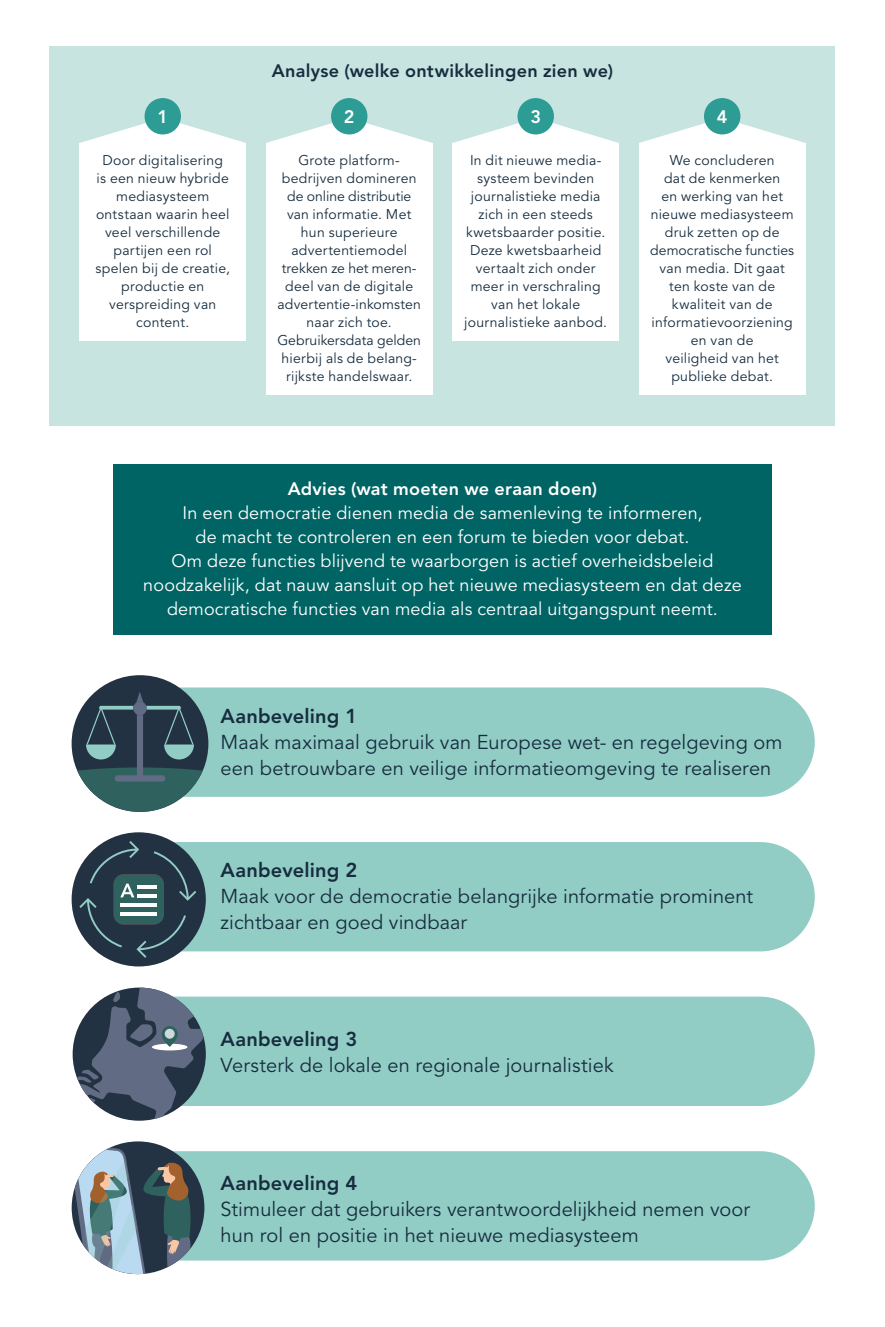
<style>
.page{position:relative;width:885px;height:1327px;background:#fff}
.page>*{position:absolute;margin:0;border:0;box-sizing:border-box;transform-origin:0 0}
.t1{font:20px/26px "Avenir LT Std";letter-spacing:.005em;color:#172d3f}
.t2{font:800 20px "Avenir LT Std";letter-spacing:.01em;color:#172d3f}
.t3{font:18px/24px "Avenir LT Std";letter-spacing:.01em;color:#fff;text-align:center}
.t4{font:800 18px "Avenir LT Std";letter-spacing:.015em;color:#172d3f}
.t5{font:800 18px "Avenir LT Std";letter-spacing:.015em;color:#fff}
.t6{font:14px/18px "Avenir LT Std";letter-spacing:.02em;color:#172d3f;text-align:center}
</style>
<div class="page">
<div style="left:113px;top:464px;width:658px;height:171px;background:#006464"></div>
<div style="left:179px;top:687px;width:635px;height:110px;background:#92cdc5"></div>
<div style="left:72px;top:675px;width:136px;height:137px;background:#233242;border-radius:50%"></div>
<svg style="left:77px;top:691px;width:126px;height:121px"></svg>
<div style="left:196px;top:842px;width:618px;height:109px;background:#92cdc5"></div>
<div style="left:72px;top:832px;width:134px;height:134px;background:#233242;border-radius:50%"></div>
<svg style="left:79px;top:841px;width:117px;height:117px"></svg>
<div style="left:203px;top:996px;width:611px;height:110px;background:#92cdc5"></div>
<div style="left:196px;top:1151px;width:618px;height:109px;background:#92cdc5"></div>
<svg style="left:73px;top:987px;width:130px;height:133px"></svg>
<div style="left:152px;top:1043px;width:35px;height:7px;background:#fff;border-radius:50%"></div>
<svg style="left:162px;top:1026px;width:16px;height:20px"></svg>
<svg style="left:165px;top:1028px;width:10px;height:10px"></svg>
<div style="left:72px;top:1141px;width:132px;height:133px;background:#233344;border-radius:50%"></div>
<svg style="left:72px;top:1144px;width:124px;height:130px"></svg>
<div style="left:50px;top:46px;width:785px;height:379px;background:#c7e4e0"></div>
<div style="left:79px;top:143px;width:167px;height:197px;background:#fff"></div>
<div style="left:266px;top:143px;width:166px;height:252px;background:#fff"></div>
<div style="left:452px;top:143px;width:167px;height:197px;background:#fff"></div>
<div style="left:638px;top:143px;width:167px;height:252px;background:#fff"></div>
<svg style="left:80px;top:120px;width:165px;height:23px"></svg>
<svg style="left:267px;top:118px;width:165px;height:25px"></svg>
<svg style="left:453px;top:120px;width:165px;height:23px"></svg>
<svg style="left:640px;top:118px;width:165px;height:25px"></svg>
<div style="left:144px;top:98px;width:37px;height:36px;background:#2d9c94;border-radius:50%"></div>
<div style="left:331px;top:98px;width:36px;height:36px;background:#2d9c94;border-radius:50%"></div>
<div style="left:517px;top:98px;width:37px;height:36px;background:#2d9c94;border-radius:50%"></div>
<div style="left:704px;top:98px;width:36px;height:36px;background:#2d9c94;border-radius:50%"></div>
<p class="t4" style="left:272px;top:60px;width:342px">Analyse (welke ontwikkelingen zien we)</p>
<p class="t5" style="left:157px;top:106px;width:12px">1</p>
<p class="t5" style="left:344px;top:106px;width:12px">2</p>
<p class="t5" style="left:530px;top:106px;width:12px">3</p>
<p class="t5" style="left:716px;top:106px;width:12px">4</p>
<p class="t6" style="left:95px;top:151px;width:136px">Door digitalisering<br>is een nieuw hybride mediasysteem ontstaan waarin heel veel verschillende partijen een rol spelen bij de creatie, productie en verspreiding van content.</p>
<p class="t6" style="left:277px;top:151px;width:145px">Grote platform&shy;bedrijven domineren de online distributie van informatie. Met hun superieure advertentiemodel trekken ze het meren&shy;deel van de digitale advertentie-inkomsten naar zich toe.<br>Gebruikersdata gelden hierbij als de belang&shy;rijkste handelswaar.</p>
<p class="t6" style="left:464px;top:151px;width:144px">In dit nieuwe media&shy;systeem bevinden journalistieke media zich in een steeds kwetsbaarder positie.<br>Deze kwetsbaarheid vertaalt zich onder meer in verschraling van het lokale journalistieke aanbod.</p>
<p class="t6" style="left:650px;top:151px;width:145px">We concluderen<br>dat de kenmerken<br>en werking van het nieuwe mediasysteem druk zetten op de democratische functies van media. Dit gaat ten koste van de kwaliteit van de informatievoorziening en van de<br>veiligheid van het publieke debat.</p>
<p class="t5" style="left:288px;top:478px;width:311px">Advies (wat moeten we eraan doen)</p>
<p class="t3" style="left:143px;top:501px;width:600px">In een democratie dienen media de samenleving te informeren,<br>de macht te controleren en een forum te bieden voor debat.<br>Om deze functies blijvend te waarborgen is actief overheidsbeleid noodzakelijk, dat nauw aansluit op het nieuwe mediasysteem en dat deze democratische functies van media als centraal uitgangspunt neemt.</p>
<h1 class="t2" style="left:220px;top:704px;width:138px">Aanbeveling 1</h1>
<h1 class="t1" style="left:220px;top:729px;width:563px">Maak maximaal gebruik van Europese wet- en regelgeving om een betrouwbare en veilige informatieomgeving te realiseren</h1>
<h1 class="t2" style="left:220px;top:858px;width:138px">Aanbeveling 2</h1>
<h1 class="t1" style="left:220px;top:884px;width:534px">Maak voor de democratie belangrijke informatie prominent zichtbaar en goed vindbaar</h1>
<h1 class="t2" style="left:220px;top:1027px;width:138px">Aanbeveling 3</h1>
<h1 class="t1" style="left:220px;top:1053px;width:394px">Versterk de lokale en regionale journalistiek</h1>
<h1 class="t2" style="left:220px;top:1170px;width:138px">Aanbeveling 4</h1>
<h1 class="t1" style="left:220px;top:1196px;width:531px">Stimuleer dat gebruikers verantwoordelijkheid nemen voor hun rol en positie in het nieuwe mediasysteem</h1>
</div>
